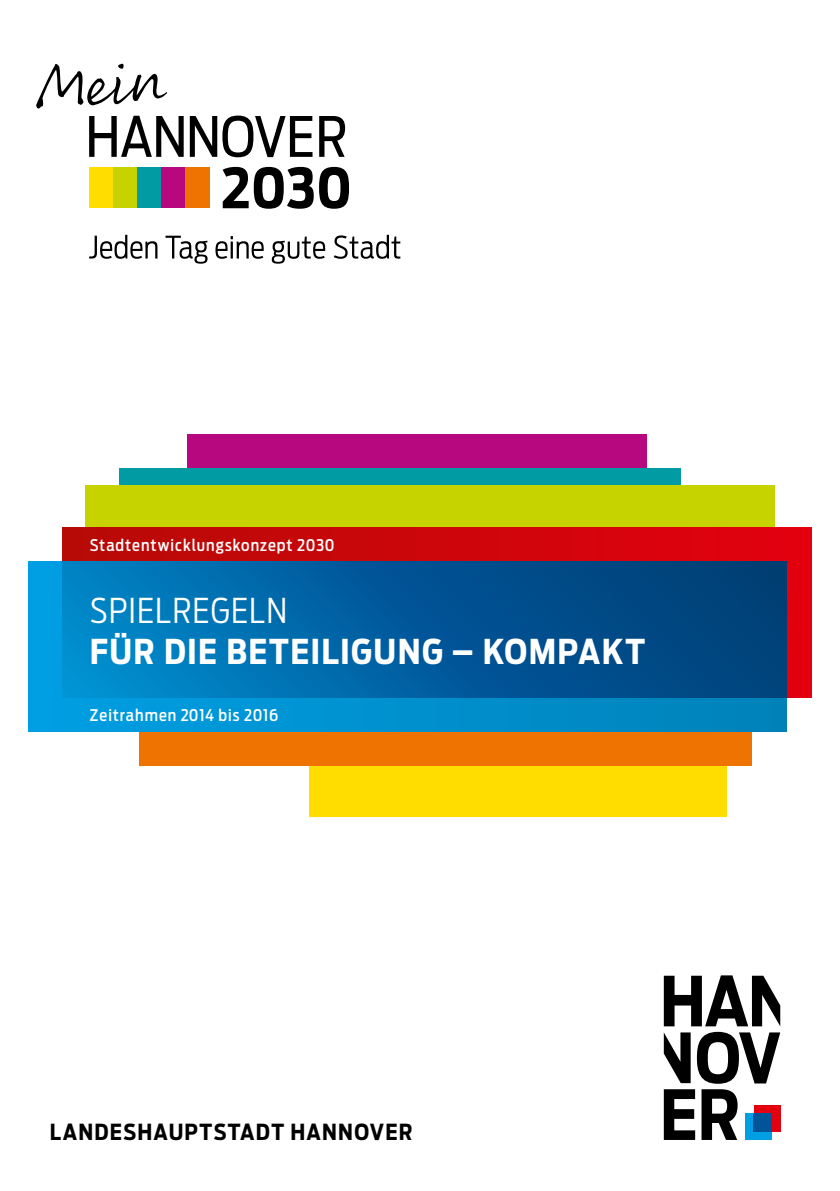
<style>
.page{position:relative;width:840px;height:1191px;background:#fff}
.page>*{position:absolute;margin:0;border:0;box-sizing:border-box;transform-origin:0 0}
.t1{font:700 34px "Antenna Cond";color:#fff}
.t2{font:300 34px "Antenna Cond";color:#fff}
.t3{font:700 22px "Antenna Cond";color:#000}
.t4{font:500 16px "Antenna Cond";letter-spacing:.06em;color:#fff}
</style>
<div class="page">
<div style="left:187px;top:434px;width:459px;height:42px;background:#b7087f"></div>
<div style="left:309px;top:757px;width:417px;height:59px;background:#fd0"></div>
<div style="left:139px;top:728px;width:612px;height:37px;background:#ee7300"></div>
<div style="left:119px;top:468px;width:561px;height:26px;background:#009ba3"></div>
<div style="left:85px;top:485px;width:689px;height:93px;background:#c7d300"></div>
<div style="left:62px;top:527px;width:749px;height:170px;background:linear-gradient(to right,#b80a06,#e10110)"></div>
<svg style="left:28px;top:561px;width:757px;height:170px;background:#0091d0"></svg>
<div style="left:62px;top:561px;width:723px;height:136px;background:linear-gradient(to right,#0085c9,#003772)"></div>
<svg style="left:89px;top:116px;width:94px;height:41px"></svg>
<svg style="left:190px;top:116px;width:122px;height:41px"></svg>
<svg style="left:319px;top:116px;width:26px;height:41px"></svg>
<svg style="left:36px;top:64px;width:131px;height:45px"></svg>
<svg style="left:222px;top:167px;width:91px;height:42px"></svg>
<svg style="left:319px;top:167px;width:30px;height:42px"></svg>
<div style="left:89px;top:167px;width:24px;height:41px;background:#fd0"></div>
<div style="left:113px;top:167px;width:24px;height:41px;background:#c7d300"></div>
<div style="left:137px;top:167px;width:24px;height:41px;background:#009ba3"></div>
<div style="left:161px;top:167px;width:24px;height:41px;background:#b7087f"></div>
<div style="left:185px;top:167px;width:24px;height:41px;background:#ee7300"></div>
<svg style="left:89px;top:235px;width:68px;height:24px"></svg>
<svg style="left:165px;top:236px;width:42px;height:28px"></svg>
<svg style="left:215px;top:236px;width:48px;height:23px"></svg>
<svg style="left:271px;top:236px;width:54px;height:28px"></svg>
<svg style="left:333px;top:235px;width:67px;height:24px"></svg>
<div style="left:745px;top:1113px;width:26px;height:27px;background:#009ee3"></div>
<div style="left:753px;top:1105px;width:26px;height:26px;background:#e3000f"></div>
<div style="left:753px;top:1113px;width:18px;height:18px;background:#005497"></div>
<svg style="left:663px;top:1089px;width:31px;height:51px"></svg>
<svg style="left:701px;top:1089px;width:36px;height:51px"></svg>
<svg style="left:663px;top:975px;width:116px;height:108px"></svg>
<p class="t4" style="left:90px;top:535px;width:246px">Stadtentwicklungskonzept 2030</p>
<h1 class="t2" style="left:90px;top:590px;width:38px">SPIELREGELN</h1>
<h1 class="t1" style="left:90px;top:631px;width:22px">FÜR</h1>
<h1 class="t1" style="left:164px;top:631px;width:18px">DIE</h1>
<h1 class="t1" style="left:226px;top:631px;width:21px">BETEILIGUNG</h1>
<h1 class="t1" style="left:452px;top:631px;width:77px">– KOMPAKT</h1>
<p class="t4" style="left:90px;top:705px;width:190px">Zeitrahmen 2014 bis 2016</p>
<h2 class="t3" style="left:50px;top:1118px;width:29px">LANDESHAUPTSTADT</h2>
<h2 class="t3" style="left:290px;top:1118px;width:33px">HANNOVER</h2>
</div>
